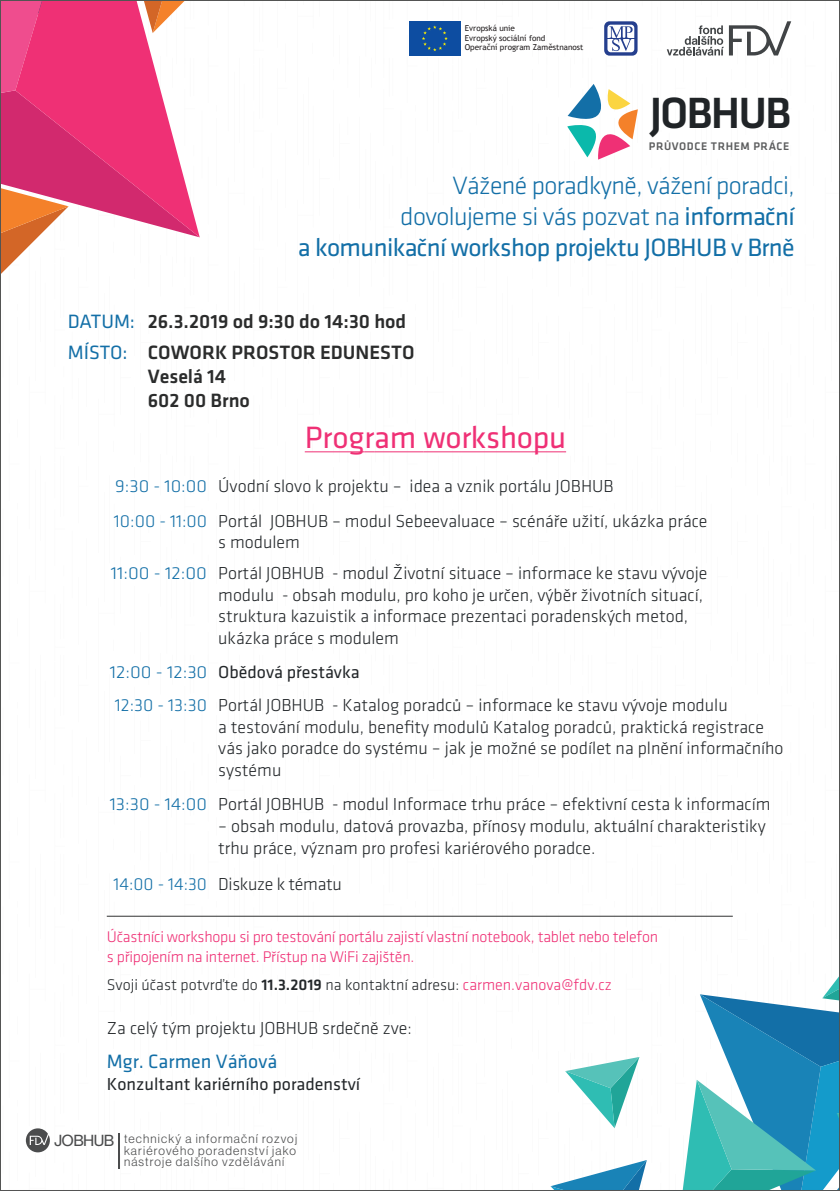
<style>
.page{position:relative;width:840px;height:1191px;background:#fff}
.page>*{position:absolute;margin:0;border:0;box-sizing:border-box;transform-origin:0 0}
.t1{font:500 45.4px "Klavika";letter-spacing:-.04em;color:#202427}
.t2{font:32px "Klavika";letter-spacing:-.01em;color:#ef3075}
.t3{font:300 26px/31.2px "Klavika";letter-spacing:-.025em;color:#136fa7;text-align:right}
.t4{font:500 20px/31px "Klavika";color:#2b2c2c}
.t5{font:20px/31px "Klavika";color:#136fa7}
.t6{font:300 18px/21.6px "Klavika";color:#23272a}
.t7{font:18px "Klavika";color:#23272a}
.t8{font:300 18px "Klavika";color:#136fa7;scale:1.07 1}
.t9{font:300 18px "Klavika";color:#136fa7}
.t10{font:300 18px "Klavika";color:#136fa7;scale:1.05 1}
.t11{font:300 16px/19.2px "Klavika";letter-spacing:-.015em;color:#ef3075}
.t12{font:300 16px "Klavika";color:#23272a}
.t13{font:12.4px/11.4px "N Haas Grotesk DS Pro 45 Lt";letter-spacing:.095em;color:#4b4c4d;text-align:justify}
.t14{font:500 11.4px "Klavika";letter-spacing:.05em;color:#5c5d5e}
.t15{font:8.2px/9.4px "Trebuchet MS";color:#231f20}
.s1{font-weight:400}
.s2{color:#136fa7}
.s3{font-weight:500}
.s4{color:#ef3075}
.s5{font-family:"N Haas Grotesk TX Pro 55 Rg";font-size:15px}
</style>
<div class="page">
<svg style="left:567px;top:84px;width:70px;height:76px"></svg>
<svg style="left:460px;top:21px;width:1px;height:35px"></svg>
<div style="left:409px;top:21px;width:51px;height:35px;background:#0d4da1"></div>
<svg style="left:422px;top:25px;width:25px;height:26px"></svg>
<svg style="left:666px;top:21px;width:124px;height:35px"></svg>
<svg style="left:604px;top:21px;width:33px;height:35px"></svg>
<svg style="left:26px;top:1128px;width:24px;height:24px"></svg>
<hr style="left:118px;top:1132px;width:1px;height:36px;background:#4b4c4d">
<hr style="left:304px;top:451px;width:60px;height:1px;background:#ef3075">
<hr style="left:374px;top:451px;width:49px;height:1px;background:#ef3075">
<hr style="left:423px;top:451px;width:142px;height:1px;background:#ef3075">
<svg style="left:3px;top:3px;width:197px;height:269px"></svg>
<svg style="left:550px;top:1160px;width:96px;height:28px"></svg>
<svg style="left:565px;top:1057px;width:74px;height:71px"></svg>
<svg style="left:683px;top:980px;width:153px;height:208px"></svg>
<hr style="left:107px;top:916px;width:625px;height:1px;background:#313232">
<p class="t15" style="left:464px;top:24px;width:120px">Evropská unie<br>Evropský sociální fond<br>Operační program Zaměstnanost</p>
<h1 class="t1" style="left:649px;top:89px;width:143px">JOBHUB</h1>
<p class="t14" style="left:648px;top:140px;width:142px">PRŮVODCE TRHEM PRÁCE</p>
<h3 class="t3" style="left:298px;top:170px;width:498px">Vážené poradkyně, vážení poradci,<br>dovolujeme si vás pozvat na <span class="s1">informační<br>a komunikační workshop projektu JOBHUB v Brně</span></h3>
<p class="t5" style="left:68px;top:306px;width:69px">DATUM:<br>MÍSTO:</p>
<p class="t4" style="left:148px;top:306px;width:268px">26.3.2019 od 9:30 do 14:30 hod<br>COWORK PROSTOR EDUNESTO</p>
<p class="t4" style="left:148px;top:365px;width:104px;line-height:24px">Veselá 14<br>602 00 Brno</p>
<h2 class="t2" style="left:304px;top:419px;width:263px">Program workshopu</h2>
<p class="t6" style="left:114px;top:469px;width:594px;line-height:34.4px"><span class="s2">9:30 - 10:00</span> Úvodní slovo k projektu – idea a vznik portálu JOBHUB<br><span class="s2">10:00 - 11:00</span> Portál JOBHUB – modul Sebeevaluace – scénáře užití, ukázka práce</p>
<p class="t6" style="left:218px;top:531px;width:83px">s modulem</p>
<p class="t8" style="left:111px;top:563px;width:91px">11:00 - 12:00</p>
<p class="t6" style="left:218px;top:562px;width:490px">Portál JOBHUB - modul Životní situace – informace ke stavu vývoje modulu - obsah modulu, pro koho je určen, výběr životních situací, struktura kazuistik a informace prezentaci poradenských metod, ukázka práce s modulem</p>
<p class="t8" style="left:110px;top:662px;width:92px">12:00 - 12:30</p>
<p class="t7" style="left:218px;top:662px;width:143px">Obědová přestávka</p>
<p class="t9" style="left:115px;top:695px;width:94px">12:30 - 13:30</p>
<p class="t6" style="left:218px;top:694px;width:566px">Portál JOBHUB - Katalog poradců – informace ke stavu vývoje modulu<br>a testování modulu, benefity modulů Katalog poradců, praktická registrace vás jako poradce do systému – jak je možné se podílet na plnění informačního systému</p>
<p class="t10" style="left:110px;top:793px;width:94px">13:30 - 14:00</p>
<p class="t6" style="left:218px;top:794px;width:553px">Portál JOBHUB - modul Informace trhu práce – efektivní cesta k informacím</p>
<p class="t6" style="left:218px;top:815px;width:548px">– obsah modulu, datová provazba, přínosy modulu, aktuální charakteristiky trhu práce, význam pro profesi kariérového poradce.</p>
<p class="t6" style="left:113px;top:874px;width:230px"><span class="s2">14:00 - 14:30</span> Diskuze k tématu</p>
<p class="t11" style="left:107px;top:927px;width:552px">Účastníci workshopu si pro testování portálu zajistí vlastní notebook, tablet nebo telefon s připojením na internet. Přístup na WiFi zajištěn.</p>
<p class="t12" style="left:107px;top:975px;width:506px">Svoji účast potvrďte do <span class="s3">11.3.2019</span> na kontaktní adresu: <span class="s4">carmen.vanova@fdv.cz</span></p>
<p class="t6" style="left:107px;top:1017px;width:306px">Za celý tým projektu JOBHUB srdečně zve:</p>
<p class="t5" style="left:107px;top:1045px;width:172px">Mgr. Carmen Váňová</p>
<p class="t7" style="left:107px;top:1073px;width:255px">Konzultant kariérního poradenství</p>
<p class="t13" style="left:124px;top:1133px;width:174px;text-indent:-70px"><span class="s5">JOBHUB</span> technický a informační rozvoj kariérového poradenství jako nástroje dalšího vzdělávání</p>
</div>
